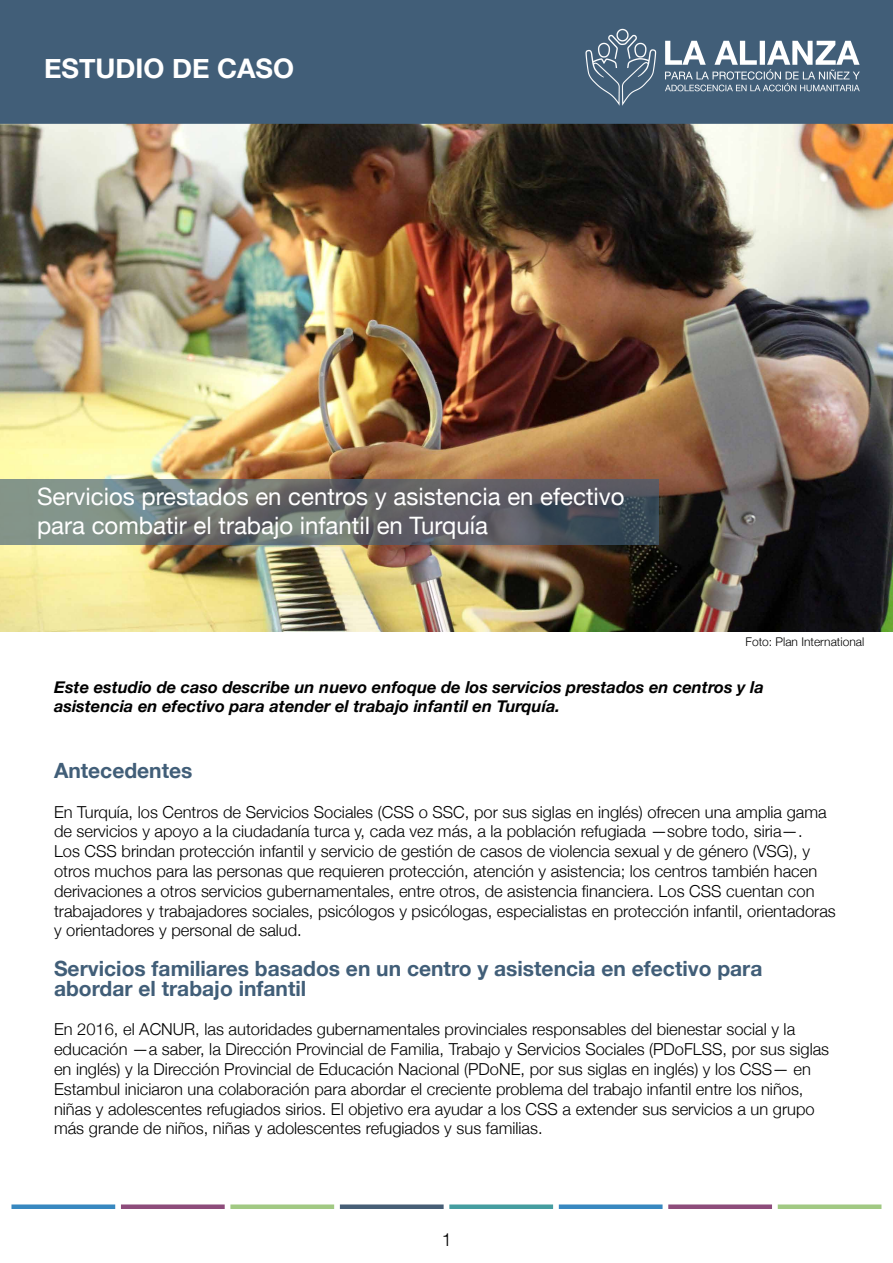
<style>
.page{position:relative;width:893px;height:1263px;background:#fff}
.page>*{position:absolute;margin:0;border:0;box-sizing:border-box;transform-origin:0 0}
.t1{font:700 27px "Helvetica Neue";color:#fff}
.t2{font:24px/28.8px "Helvetica Neue";color:#fff}
.t3{font:700 21px/19.8px "Helvetica Neue";color:#415e78}
.t4{font:300 18px "Helvetica";color:#000}
.t5{font:300 16.5px/19.8px "Helvetica Neue";color:#000}
.t6{font:italic 700 16.5px/19.8px "Helvetica Neue";color:#000}
.t7{font:300 12px "Helvetica Neue";color:#000}
</style>
<div class="page">
<div style="left:11px;top:1204px;width:104px;height:5px;background:#3888c0"></div>
<div style="left:559px;top:1204px;width:104px;height:5px;background:#3888c0"></div>
<div style="left:230px;top:1204px;width:104px;height:5px;background:#a1c983"></div>
<div style="left:778px;top:1204px;width:103px;height:5px;background:#a1c983"></div>
<div style="left:340px;top:1204px;width:104px;height:5px;background:#465e76"></div>
<div style="left:449px;top:1204px;width:104px;height:5px;background:#459da0"></div>
<div style="left:121px;top:1204px;width:104px;height:5px;background:#8d4c7b"></div>
<div style="left:668px;top:1204px;width:104px;height:5px;background:#8d4c7b"></div>
<img style="left:0;top:124px;width:893px;height:507px">
<div style="left:1px;top:1px;width:891px;height:122px;background:#415e78"></div>
<div style="left:0;top:0;width:893px;height:124px;border:2px solid #415e78"></div>
<img style="left:585px;top:18px;width:308px;height:96px">
<svg style="left:0;top:479px;width:659px;height:66px"></svg>
<h1 class="t1" style="left:44px;top:47px;width:252px">ESTUDIO DE CASO</h1>
<h2 class="t2" style="left:37px;top:483px;width:589px">Servicios prestados en centros y asistencia en efectivo para combatir el trabajo infantil en Turquía</h2>
<p class="t7" style="left:745px;top:632px;width:120px">Foto: Plan International</p>
<p class="t6" style="left:54px;top:677px;width:711px">Este estudio de caso describe un nuevo enfoque de los servicios prestados en centros y la asistencia en efectivo para atender el trabajo infantil en Turquía.</p>
<p class="t3" style="left:54px;top:761px;width:140px">Antecedentes</p>
<p class="t5" style="left:54px;top:801px;width:783px">En Turquía, los Centros de Servicios Sociales (CSS o SSC, por sus siglas en inglés) ofrecen una amplia gama de servicios y apoyo a la ciudadanía turca y, cada vez más, a la población refugiada —sobre todo, siria—.<br>Los CSS brindan protección infantil y servicio de gestión de casos de violencia sexual y de género (VSG), y otros muchos para las personas que requieren protección, atención y asistencia; los centros también hacen derivaciones a otros servicios gubernamentales, entre otros, de asistencia financiera. Los CSS cuentan con trabajadores y trabajadores sociales, psicólogos y psicólogas, especialistas en protección infantil, orientadoras y orientadores y personal de salud.</p>
<p class="t3" style="left:54px;top:959px;width:710px">Servicios familiares basados en un centro y asistencia en efectivo para abordar el trabajo infantil</p>
<p class="t5" style="left:54px;top:1018px;width:777px">En 2016, el ACNUR, las autoridades gubernamentales provinciales responsables del bienestar social y la educación —a saber, la Dirección Provincial de Familia, Trabajo y Servicios Sociales (PDoFLSS, por sus siglas en inglés) y la Dirección Provincial de Educación Nacional (PDoNE, por sus siglas en inglés) y los CSS— en Estambul iniciaron una colaboración para abordar el creciente problema del trabajo infantil entre los niños, niñas y adolescentes refugiados sirios. El objetivo era ayudar a los CSS a extender sus servicios a un grupo más grande de niños, niñas y adolescentes refugiados y sus familias.</p>
<p class="t4" style="left:441px;top:1224px;width:12px">1</p>
</div>
